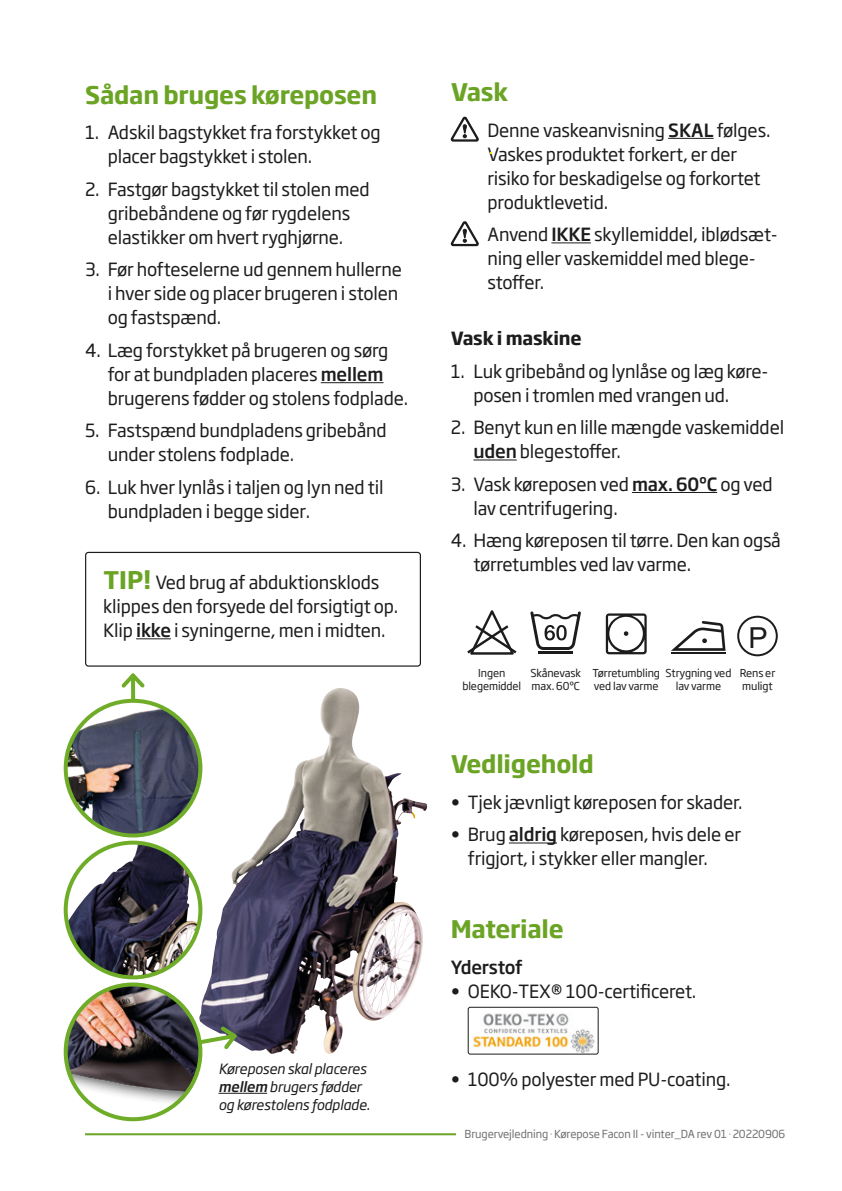
<style>
.page{position:relative;width:842px;height:1191px;background:#fff}
.page>*{position:absolute;margin:0;border:0;box-sizing:border-box;transform-origin:0 0}
.t1{font:28.8px "Arial";color:#1c1c1c}
.t2{font:700 24px "Soho Gothic Pro";letter-spacing:-.01em;color:#6ba425}
.t3{font:18px/24px "Soho Gothic Pro";letter-spacing:-.01em;color:#1c1c1c}
.t4{font:700 18px "Soho Gothic Pro";letter-spacing:-.01em;color:#1c1c1c}
.t5{font:500 18px "Soho Gothic Pro";letter-spacing:-.01em;color:#1c1c1c}
.t6{font:italic 14px/18px "Soho Gothic Pro";letter-spacing:-.01em;color:#1c1c1c}
.t7{font:11px "Soho Gothic Pro";letter-spacing:-.01em;color:#70706f}
.t8{font:10.8px/13.4px "Soho Gothic Pro";letter-spacing:-.01em;color:#1c1c1c;text-align:center}
.s1{font-weight:500}
.s2{font-weight:700;font-size:24px;color:#6ba425}
</style>
<div class="page">
<hr style="left:321px;top:382px;width:62px;height:1px;background:#1c1c1c">
<hr style="left:136px;top:638px;width:35px;height:1px;background:#1c1c1c">
<div style="left:85px;top:552px;width:336px;height:114px;border:1px solid #1c1c1c;border-radius:3px"></div>
<hr style="left:668px;top:138px;width:46px;height:1px;background:#1c1c1c">
<hr style="left:551px;top:242px;width:40px;height:1px;background:#1c1c1c">
<hr style="left:473px;top:459px;width:44px;height:1px;background:#1c1c1c">
<hr style="left:632px;top:492px;width:85px;height:1px;background:#1c1c1c">
<hr style="left:509px;top:842px;width:48px;height:1px;background:#1c1c1c">
<svg style="left:451px;top:116px;width:28px;height:26px"></svg>
<svg style="left:451px;top:221px;width:28px;height:26px"></svg>
<img style="left:468px;top:1013px;width:127px;height:41px">
<div style="left:468px;top:1006px;width:131px;height:48px;border:1px solid #1c1c1c;border-radius:2px"></div>
<svg style="left:467px;top:610px;width:49px;height:44px"></svg>
<hr style="left:538px;top:652px;width:35px;height:2px;background:#1c1c1c">
<svg style="left:530px;top:611px;width:51px;height:39px"></svg>
<svg style="left:606px;top:613px;width:41px;height:41px"></svg>
<svg style="left:671px;top:621px;width:54px;height:30px"></svg>
<hr style="left:671px;top:652px;width:55px;height:2px;background:#1c1c1c">
<div style="left:737px;top:616px;width:41px;height:40px;border:2px solid #1c1c1c;border-radius:50%"></div>
<hr style="left:85px;top:1133px;width:697px;height:2px;background:#6ba425">
<div style="left:456px;top:1114px;width:329px;height:39px;background:#fff"></div>
<img style="left:199px;top:688px;width:229px;height:366px">
<hr style="left:218px;top:1093px;width:49px;height:1px;background:#1c1c1c">
<div style="left:66px;top:984px;width:134px;height:127px;background:#1c1c1c;opacity:.75"></div>
<img style="left:66px;top:984px;width:134px;height:135px;border-radius:67px">
<div style="left:64px;top:982px;width:138px;height:139px;border:4px solid #6fac28;border-radius:50%"></div>
<svg style="left:197px;top:1023px;width:43px;height:29px"></svg>
<img style="left:67px;top:845px;width:132px;height:132px">
<div style="left:64px;top:840px;width:138px;height:139px;border:4px solid #6fac28;border-radius:50%"></div>
<img style="left:66px;top:701px;width:134px;height:134px;border-radius:67px">
<div style="left:64px;top:699px;width:138px;height:138px;border:4px solid #6fac28;border-radius:50%"></div>
<svg style="left:131px;top:691px;width:4px;height:9px"></svg>
<svg style="left:121px;top:673px;width:24px;height:18px"></svg>
<p class="t2" style="left:85px;top:76px;width:294px">Sådan bruges køreposen</p>
<p class="t3" style="left:108px;top:120px;width:275px;text-indent:-23px">1. Adskil bagstykket fra forstykket og placer bagstykket i stolen.</p>
<p class="t3" style="left:85px;top:176px;width:286px;text-align:center">2. Fastgør bagstykket til stolen med gribebåndene og før rygdelens elastikker om hvert ryghjørne.</p>
<p class="t3" style="left:108px;top:257px;width:296px;text-indent:-23px">3. Før hofteselerne ud gennem hullerne i hver side og placer brugeren i stolen og fastspænd.</p>
<p class="t3" style="left:108px;top:337px;width:302px;text-indent:-23px">4. Læg forstykket på brugeren og sørg for at bundpladen placeres <span class="s1">mellem </span>brugerens fødder og stolens fodplade.</p>
<p class="t3" style="left:108px;top:418px;width:281px;text-indent:-23px">5. Fastspænd bundpladens gribebånd under stolens fodplade.</p>
<p class="t3" style="left:108px;top:474px;width:277px;text-indent:-23px">6. Luk hver lynlås i taljen og lyn ned til bundpladen i begge sider.</p>
<p class="t3" style="left:103px;top:569px;width:297px"><span class="s2">TIP!</span> Ved brug af abduktionsklods klippes den forsyede del forsigtigt op.<br>Klip <span class="s1">ikke</span> i syningerne, men i midten.</p>
<p class="t6" style="left:218px;top:1059px;width:149px">Køreposen skal placeres</p>
<p class="t6" style="left:218px;top:1077px;width:153px"><span class="s1">mellem</span>brugers fødder og kørestolens fodplade.</p>
<p class="t2" style="left:451px;top:73px;width:59px">Vask</p>
<p class="t3" style="left:487px;top:117px;width:284px">Denne vaskeanvisning <span class="s1">SKAL</span> følges.<br>Vaskes produktet forkert, er der risiko for beskadigelse og forkortet produktlevetid.</p>
<p class="t3" style="left:487px;top:221px;width:292px">Anvend <span class="s1">IKKE</span> skyllemiddel, iblødsæt&shy;ning eller vaskemiddel med blege&shy;stoffer.</p>
<p class="t4" style="left:451px;top:324px;width:132px">Vask i maskine</p>
<p class="t3" style="left:473px;top:358px;width:294px;text-indent:-23px">1. Luk gribebånd og lynlåse og læg køre&shy;posen i tromlen med vrangen ud.</p>
<p class="t3" style="left:473px;top:414px;width:312px;text-indent:-23px">2. Benyt kun en lille mængde vaskemiddel <span class="s1">uden</span> blegestoffer.</p>
<p class="t3" style="left:473px;top:471px;width:301px;text-indent:-23px">3. Vask køreposen ved <span class="s1">max. 60ºC</span> og ved lav centrifugering.</p>
<p class="t3" style="left:473px;top:527px;width:309px;text-indent:-23px">4. Hæng køreposen til tørre. Den kan også tørretumbles ved lav varme.</p>
<p class="t8" style="left:478px;top:665px;width:29px">Ingen</p>
<p class="t8" style="left:462px;top:679px;width:60px">blegemiddel</p>
<p class="t8" style="left:530px;top:665px;width:52px">Skånevask</p>
<p class="t8" style="left:531px;top:679px;width:50px">max. 60ºC</p>
<p class="t1" style="left:748px;top:617px;width:21px">P</p>
<p class="t8" style="left:592px;top:665px;width:69px">Tørretumbling</p>
<p class="t8" style="left:594px;top:679px;width:66px">ved lav varme</p>
<p class="t8" style="left:666px;top:665px;width:67px">Strygning ved lav varme</p>
<p class="t8" style="left:740px;top:665px;width:37px;text-align:left">Rens er muligt</p>
<p class="t2" style="left:451px;top:745px;width:145px">Vedligehold</p>
<p class="t3" style="left:451px;top:789px;width:293px">• Tjek jævnligt køreposen for skader.</p>
<p class="t3" style="left:468px;top:821px;width:275px;text-indent:-17px">• Brug <span class="s1">aldrig</span> køreposen, hvis dele er frigjort, i stykker eller mangler.</p>
<p class="t2" style="left:451px;top:910px;width:114px">Materiale</p>
<p class="t5" style="left:451px;top:952px;width:73px">Yderstof</p>
<p class="t3" style="left:451px;top:978px;width:247px">• OEKO-TEX® 100-certificeret.</p>
<p class="t3" style="left:451px;top:1066px;width:281px">• 100% polyester med PU-coating.</p>
<p class="t7" style="left:465px;top:1125px;width:322px">Brugervejledning . Kørepose Facon II - vinter_DA rev 01 . 20220906</p>
</div>
